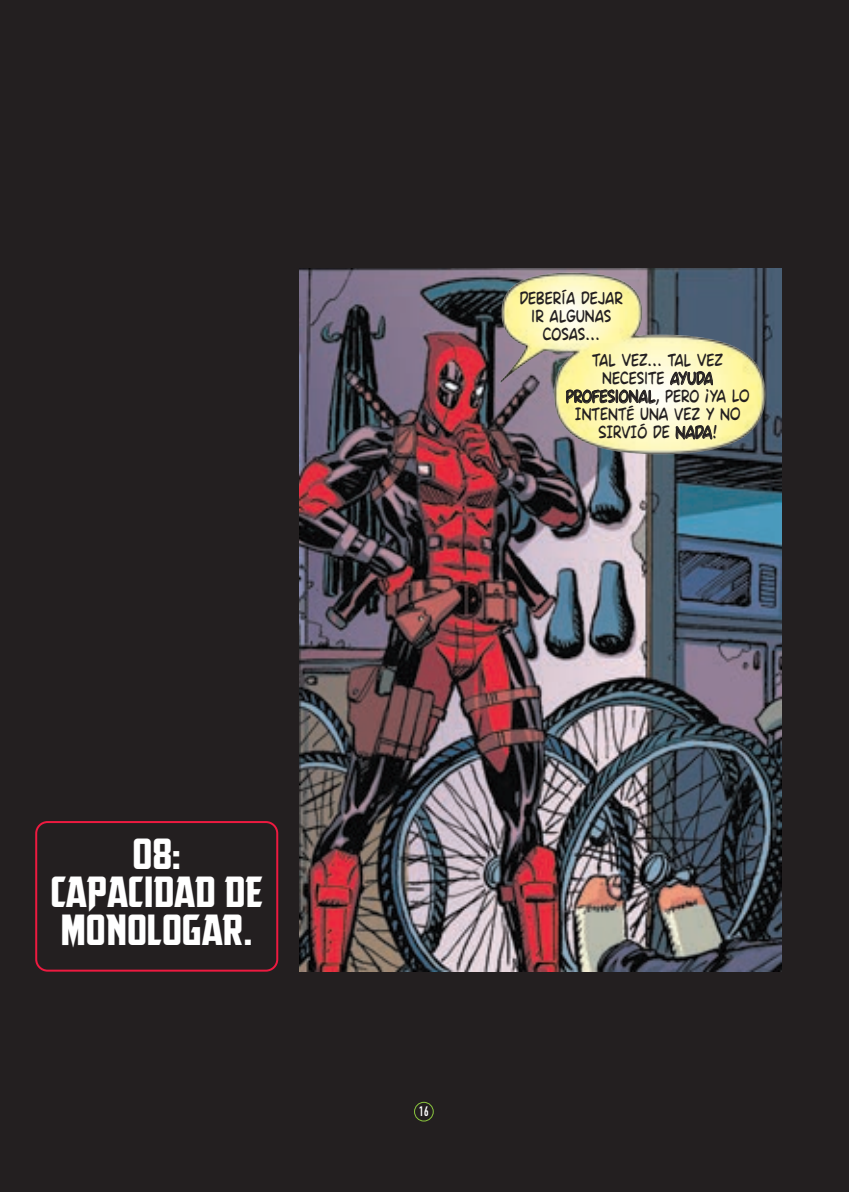
<style>
.page{position:relative;width:849px;height:1192px;background:#fff}
.page>*{position:absolute;margin:0;border:0;box-sizing:border-box;transform-origin:0 0}
.t1{font:38.2px/38px "CC The Story So Far";color:#fff;text-align:center}
.t2{font:16px/18px "Ames";color:#231f20;text-align:center;scale:.85 1}
.t3{font:700 13.6px "DIN Condensed";color:#fff;scale:.88 1}
</style>
<div class="page">
<div style="left:0;top:0;width:848px;height:1191px;background:#231f20"></div>
<div style="left:35px;top:821px;width:243px;height:150px;border:2px solid #ed1a40;border-radius:11px"></div>
<img style="left:300px;top:268px;width:481px;height:703px">
<img style="left:466px;top:268px;width:316px;height:535px">
<div style="left:414px;top:1101px;width:19px;height:20px;border:1px solid #8bc63e;border-radius:50%"></div>
<p class="t2" style="left:519px;top:289px;width:123px">DEBERÍA DEJAR<br>IR ALGUNAS<br>COSAS…</p>
<p class="t2" style="left:565px;top:352px;width:217px">TAL VEZ… TAL VEZ<br>NECESITE AYUDA<br>PROFESIONAL, PERO ¡YA LO<br>INTENTÉ UNA VEZ Y NO<br>SIRVIÓ DE NADA!</p>
<h1 class="t1" style="left:50px;top:834px;width:214px">08:<br>CAPACIDAD DE<br>MONOLOGAR.</h1>
<p class="t3" style="left:419px;top:1101px;width:12px">16</p>
</div>
